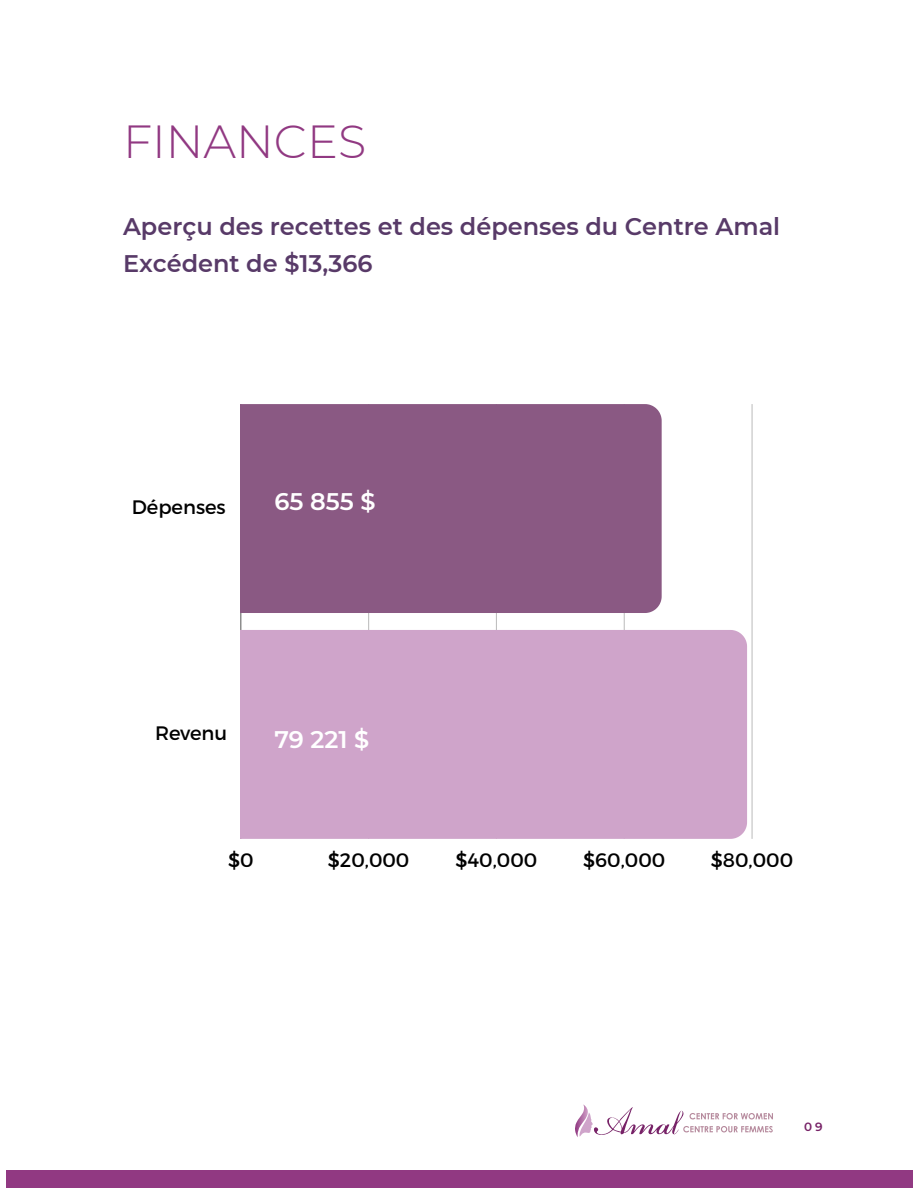
<style>
.page{position:relative;width:918px;height:1188px;background:#fff}
.page>*{position:absolute;margin:0;border:0;box-sizing:border-box;transform-origin:0 0}
.t1{font:300 46.35px "Montserrat";color:#913982}
.t2{font:600 24px/37.2px "Montserrat";color:#583a68}
.t3{font:600 24px "Montserrat";color:#fff}
.t4{font:19.5px "Montserrat";color:#000}
.t5{font:600 12px "Montserrat";color:#772267}
</style>
<div class="page">
<div style="left:6px;top:1170px;width:906px;height:18px;background:#913982"></div>
<svg style="left:575px;top:1105px;width:198px;height:32px"></svg>
<hr style="left:368px;top:404px;width:1px;height:435px;background:#000">
<hr style="left:496px;top:404px;width:1px;height:435px;background:#000">
<hr style="left:624px;top:404px;width:1px;height:435px;background:#000">
<hr style="left:751px;top:404px;width:2px;height:435px;background:#000">
<hr style="left:240px;top:404px;width:1px;height:435px;background:#000">
<div style="left:241px;top:404px;width:421px;height:209px;background:#8a5983"></div>
<div style="left:241px;top:630px;width:506px;height:209px;background:#cfa4ca"></div>
<h1 class="t1" style="left:123px;top:114px;width:245px">FINANCES</h1>
<p class="t2" style="left:123px;top:208px;width:659px">Aperçu des recettes et des dépenses du Centre Amal<br>Excédent de $13,366</p>
<p class="t4" style="left:132px;top:495px;width:96px">Dépenses</p>
<p class="t3" style="left:274px;top:487px;width:103px">65 855 $</p>
<p class="t4" style="left:155px;top:720px;width:74px">Revenu</p>
<p class="t3" style="left:274px;top:724px;width:97px">79 221 $</p>
<p class="t4" style="left:228px;top:847px;width:27px">$0</p>
<p class="t4" style="left:328px;top:847px;width:83px">$20,000</p>
<p class="t4" style="left:456px;top:847px;width:83px">$40,000</p>
<p class="t4" style="left:583px;top:847px;width:84px">$60,000</p>
<p class="t4" style="left:711px;top:847px;width:84px">$80,000</p>
<p class="t5" style="left:804px;top:1119px;width:20px">09</p>
</div>
